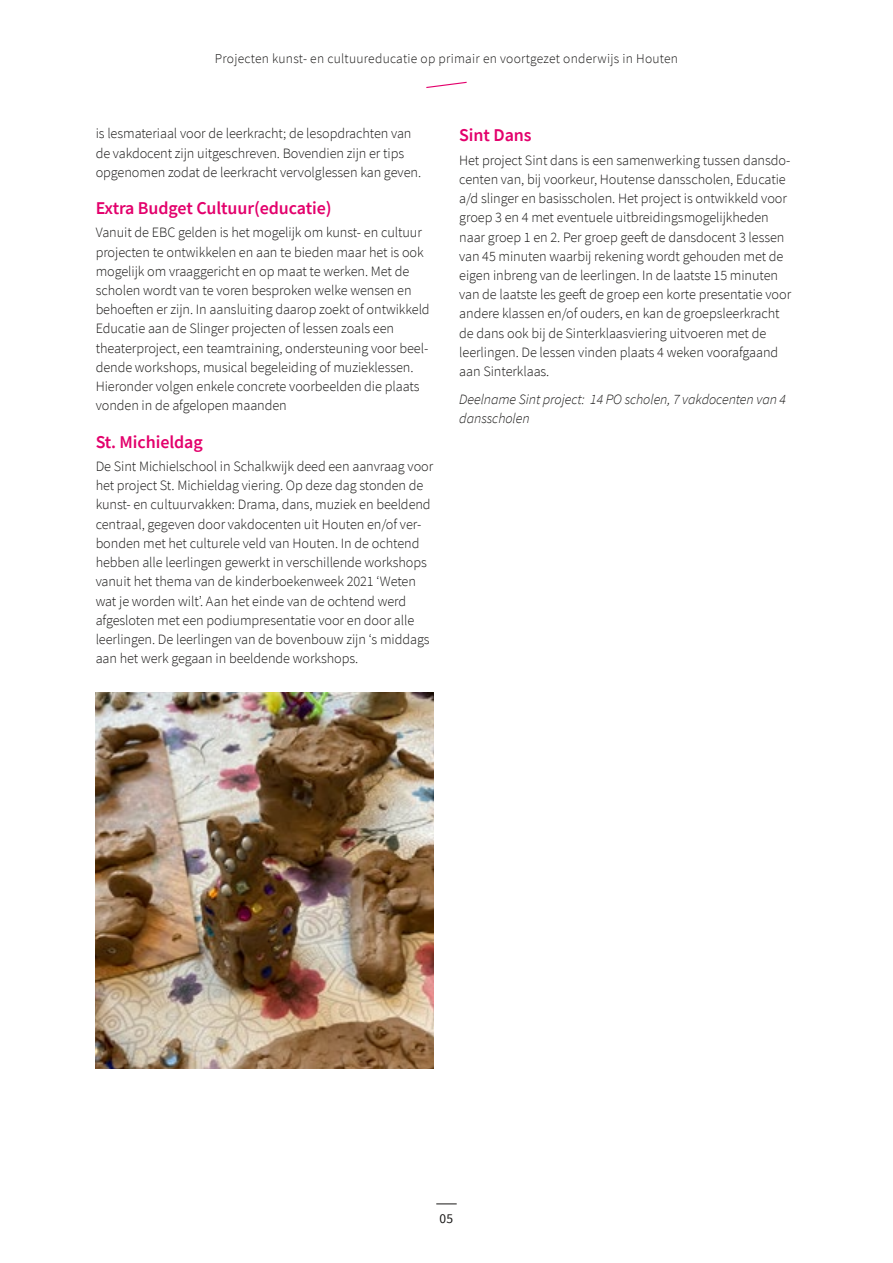
<style>
.page{position:relative;width:893px;height:1263px;background:#fff}
.page>*{position:absolute;margin:0;border:0;box-sizing:border-box;transform-origin:0 0}
.t1{font:600 18px "Source Sans Pro";letter-spacing:-.005em;color:#e3006c}
.t2{font:300 14.25px/19.2px "Source Sans Pro";letter-spacing:-.005em;color:#181716}
.t3{font:italic 300 14.25px/19.2px "Source Sans Pro";letter-spacing:-.005em;color:#181716}
.t4{font:300 13.5px "Source Sans Pro";letter-spacing:.02em;color:#181716}
.t5{font:13.5px "Source Sans Pro";color:#181716}
</style>
<div class="page">
<svg style="left:426px;top:82px;width:41px;height:6px"></svg>
<svg style="left:436px;top:1203px;width:21px;height:1px"></svg>
<img style="left:96px;top:692px;width:338px;height:376px">
<p class="t4" style="left:215px;top:50px;width:465px">Projecten kunst- en cultuureducatie op primair en voortgezet onderwijs in Houten</p>
<p class="t2" style="left:96px;top:124px;width:327px">is lesmateriaal voor de leerkracht; de lesopdrachten van de vakdocent zijn uitgeschreven. Bovendien zijn er tips opgenomen zodat de leerkracht vervolglessen kan geven.</p>
<p class="t1" style="left:96px;top:196px;width:237px">Extra Budget Cultuur(educatie)</p>
<p class="t2" style="left:96px;top:223px;width:336px">Vanuit de EBC gelden is het mogelijk om kunst- en cultuur projecten te ontwikkelen en aan te bieden maar het is ook mogelijk om vraaggericht en op maat te werken. Met de scholen wordt van te voren besproken welke wensen en behoeften er zijn. In aansluiting daarop zoekt of ontwikkeld Educatie aan de Slinger projecten of lessen zoals een theaterproject, een teamtraining, ondersteuning voor beel&shy;dende workshops, musical begeleiding of muzieklessen.<br>Hieronder volgen enkele concrete voorbeelden die plaats vonden in de afgelopen maanden</p>
<p class="t1" style="left:96px;top:430px;width:109px">St. Michieldag</p>
<p class="t2" style="left:96px;top:457px;width:339px">De Sint Michielschool in Schalkwijk deed een aanvraag voor het project St. Michieldag viering. Op deze dag stonden de kunst- en cultuurvakken: Drama, dans, muziek en beeldend centraal, gegeven door vakdocenten uit Houten en/of ver&shy;bonden met het culturele veld van Houten. In de ochtend hebben alle leerlingen gewerkt in verschillende workshops vanuit het thema van de kinderboekenweek 2021 ‘Weten wat je worden wilt’. Aan het einde van de ochtend werd afgesloten met een podiumpresentatie voor en door alle leerlingen. De leerlingen van de bovenbouw zijn ‘s middags aan het werk gegaan in beeldende workshops.</p>
<p class="t1" style="left:459px;top:123px;width:74px">Sint Dans</p>
<p class="t2" style="left:459px;top:150px;width:333px">Het project Sint dans is een samenwerking tussen dansdo&shy;centen van, bij voorkeur, Houtense dansscholen, Educatie a/d slinger en basisscholen. Het project is ontwikkeld voor groep 3 en 4 met eventuele uitbreidingsmogelijkheden naar groep 1 en 2. Per groep geeft de dansdocent 3 lessen van 45 minuten waarbij rekening wordt gehouden met de eigen inbreng van de leerlingen. In de laatste 15 minuten van de laatste les geeft de groep een korte presentatie voor andere klassen en/of ouders, en kan de groepsleerkracht de dans ook bij de Sinterklaasviering uitvoeren met de leerlingen. De lessen vinden plaats 4 weken voorafgaand aan Sinterklaas.</p>
<p class="t3" style="left:459px;top:390px;width:328px">Deelname Sint project: 14 PO scholen, 7 vakdocenten van 4 dansscholen</p>
<p class="t5" style="left:440px;top:1210px;width:15px">05</p>
</div>
